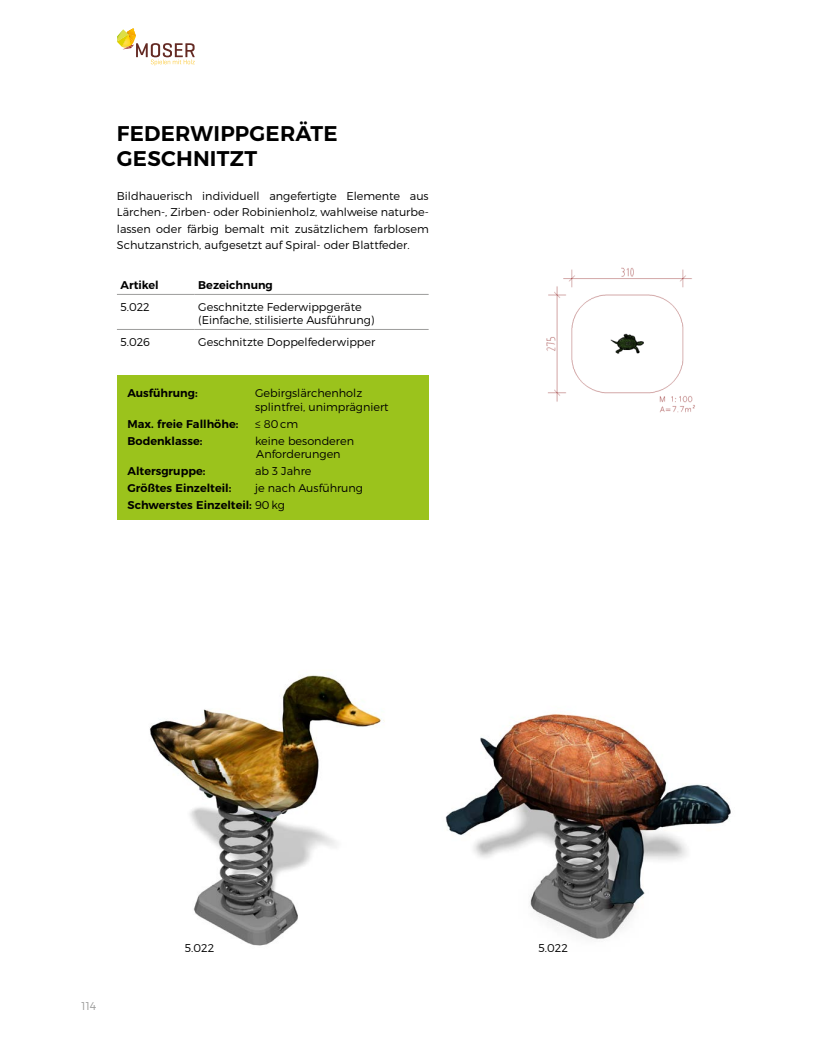
<style>
.page{position:relative;width:815px;height:1053px;background:#fff}
.page>*{position:absolute;margin:0;border:0;box-sizing:border-box;transform-origin:0 0}
.t1{font:600 21.25px/25.5px "Montserrat";letter-spacing:.01em;color:#000}
.t2{font:300 11.25px/16.2px "Montserrat";color:#000}
.t3{font:600 11.25px/17px "Montserrat";color:#000}
.t4{font:300 11.25px "Montserrat";color:#9d9d9c}
.s1{font-weight:300}
</style>
<div class="page">
<img style="left:546px;top:267px;width:149px;height:146px">
<img style="left:149px;top:675px;width:236px;height:271px">
<img style="left:445px;top:714px;width:286px;height:225px">
<hr style="left:117px;top:294px;width:78px;height:1px;background:#9d9d9c">
<hr style="left:195px;top:294px;width:234px;height:1px;background:#9d9d9c">
<hr style="left:117px;top:329px;width:78px;height:1px;background:#9d9d9c">
<hr style="left:195px;top:329px;width:234px;height:1px;background:#9d9d9c">
<div style="left:117px;top:375px;width:312px;height:145px;background:#9bc31c"></div>
<svg style="left:117px;top:28px;width:78px;height:38px"></svg>
<h1 class="t1" style="left:117px;top:119px;width:222px">FEDERWIPPGERÄTE<br>GESCHNITZT</h1>
<p class="t2" style="left:117px;top:188px;width:313px;text-align:justify">Bildhauerisch individuell angefertigte Elemente aus Lärchen-, Zirben- oder Robinienholz, wahlweise naturbe&shy;lassen oder färbig bemalt mit zusätzlichem farblosem Schutzanstrich, aufgesetzt auf Spiral- oder Blattfeder.</p>
<p class="t3" style="left:120px;top:276px;width:40px">Artikel</p>
<p class="t3" style="left:198px;top:276px;width:76px">Bezeichnung</p>
<p class="t2" style="left:120px;top:298px;width:31px">5.022</p>
<p class="t2" style="left:198px;top:300px;width:178px;line-height:13.5px">Geschnitzte Federwippgeräte (Einfache, stilisierte Ausführung)</p>
<p class="t2" style="left:120px;top:333px;width:31px">5.026</p>
<p class="t2" style="left:198px;top:333px;width:179px">Geschnitzte Doppelfederwipper</p>
<p class="t3" style="left:128px;top:383px;width:72px">Ausführung:</p>
<p class="t2" style="left:255px;top:386px;width:135px;line-height:13.5px">Gebirgslärchenholz splintfrei, unimprägniert</p>
<p class="t3" style="left:128px;top:414px;width:112px">Max. freie Fallhöhe:</p>
<p class="t2" style="left:255px;top:415px;width:45px">≤ 80 cm</p>
<p class="t3" style="left:128px;top:431px;width:76px">Bodenklasse:</p>
<p class="t2" style="left:255px;top:433px;width:100px;line-height:13.5px">keine besonderen<br>Anforderungen</p>
<p class="t3" style="left:128px;top:462px;width:79px">Altersgruppe:</p>
<p class="t2" style="left:255px;top:463px;width:58px">ab 3 Jahre</p>
<p class="t3" style="left:128px;top:479px;width:105px">Größtes Einzelteil:</p>
<p class="t3" style="left:128px;top:479px;width:237px;text-indent:128px"><span class="s1">je nach Ausführung<br></span>Schwerstes Einzelteil: <span class="s1">90 kg</span></p>
<p class="t4" style="left:81px;top:999px;width:16px">114</p>
<p class="t2" style="left:185px;top:939px;width:31px">5.022</p>
<p class="t2" style="left:539px;top:939px;width:31px">5.022</p>
</div>
